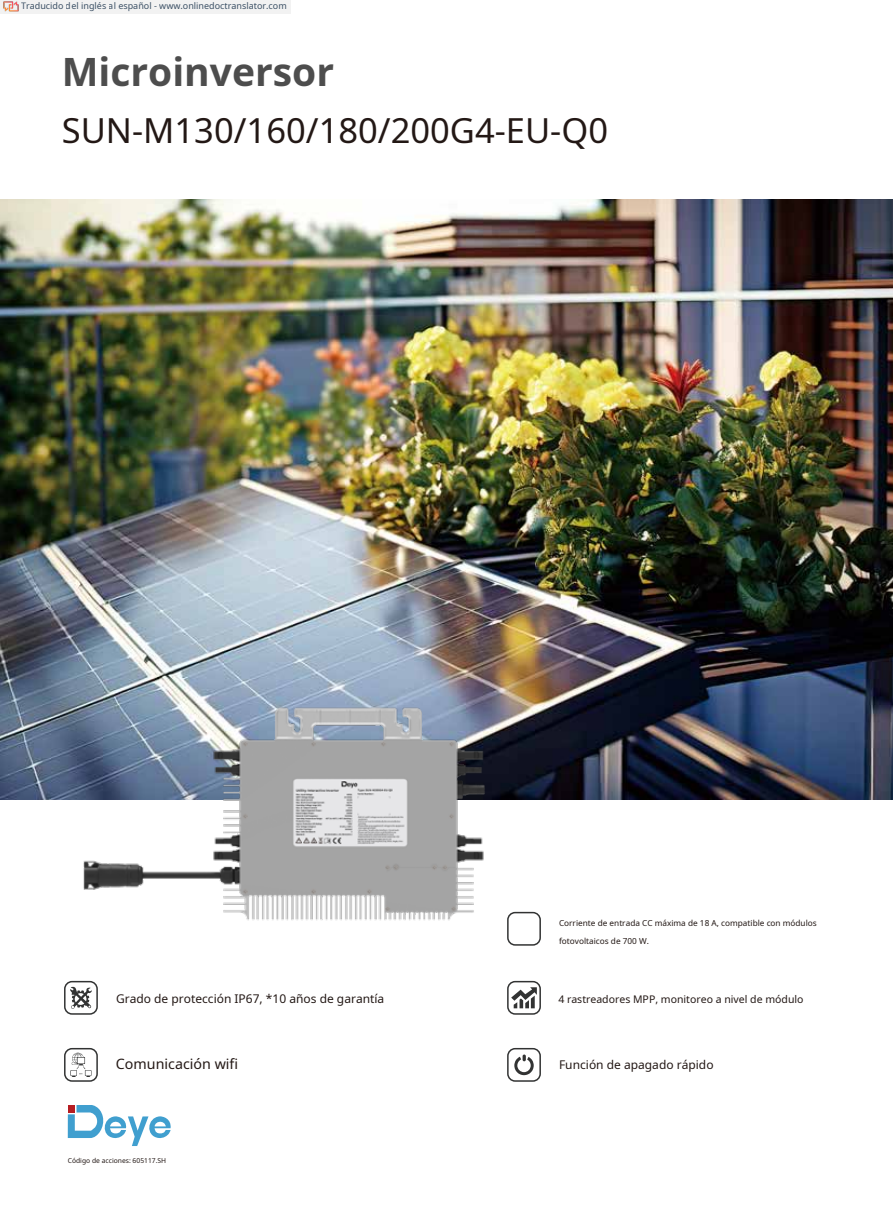
<style>
.page{position:relative;width:893px;height:1212px;background:#fff}
.page>*{position:absolute;margin:0;border:0;box-sizing:border-box;transform-origin:0 0}
.t1{font:700 39px "Noto Sans";color:#4d4d4d}
.t2{font:34.5px "Noto Sans";color:#231815}
.t3{font:14.25px "Noto Sans";color:#231815}
.t4{font:12px "Noto Sans";color:#231815}
.t5{font:10.5px "Noto Sans";color:#231815}
.t6{font:9px "Noto Sans";color:rgb(15 43 70/.8)}
.t7{font:8.25px/18px "Noto Sans";color:#231815}
.t8{font:6.75px "Noto Sans";color:#231815}
</style>
<div class="page">
<img style="left:0;top:200px;width:893px;height:599px">
<svg style="left:68px;top:1105px;width:103px;height:41px"></svg>
<div style="left:68px;top:1105px;width:7px;height:7px;background:#b61d22"></div>
<div style="left:507px;top:981px;width:34px;height:34px;border:2px solid #323333;border-radius:7px"></div>
<svg style="left:511px;top:987px;width:26px;height:21px"></svg>
<div style="left:507px;top:1048px;width:34px;height:34px;border:2px solid #323333;border-radius:7px"></div>
<svg style="left:514px;top:1054px;width:20px;height:21px"></svg>
<div style="left:64px;top:1048px;width:34px;height:34px;border:2px solid #323333;border-radius:7px"></div>
<svg style="left:70px;top:1053px;width:21px;height:24px"></svg>
<div style="left:64px;top:981px;width:34px;height:34px;border:2px solid #323333;border-radius:7px"></div>
<svg style="left:70px;top:986px;width:22px;height:23px"></svg>
<div style="left:507px;top:912px;width:34px;height:34px;border:2px solid #323333;border-radius:7px"></div>
<img style="left:62px;top:680px;width:440px;height:241px">
<div style="left:0;top:0;width:291px;height:14px;background:#f2f2f2"></div>
<img style="left:4px;top:1px;width:15px;height:11px">
<p class="t6" style="left:21px;top:-1px;width:267px">Traducido del inglés al español - www.onlinedoctranslator.com</p>
<h1 class="t1" style="left:62px;top:44px;width:274px">Microinversor</h1>
<h2 class="t2" style="left:62px;top:106px;width:548px">SUN-M130/160/180/200G4-EU-Q0</h2>
<p class="t7" style="left:559px;top:914px;width:259px">Corriente de entrada CC máxima de 18 A, compatible con módulos fotovoltaicos de 700 W.</p>
<h3 class="t4" style="left:116px;top:990px;width:270px">Grado de protección IP67, *10 años de garantía</h3>
<p class="t5" style="left:558px;top:992px;width:247px">4 rastreadores MPP, monitoreo a nivel de módulo</p>
<h3 class="t3" style="left:116px;top:1054px;width:124px">Comunicación wifi</h3>
<h3 class="t4" style="left:559px;top:1056px;width:156px">Función de apagado rápido</h3>
<p class="t8" style="left:68px;top:1155px;width:100px">Código de acciones: 605117.SH</p>
</div>
